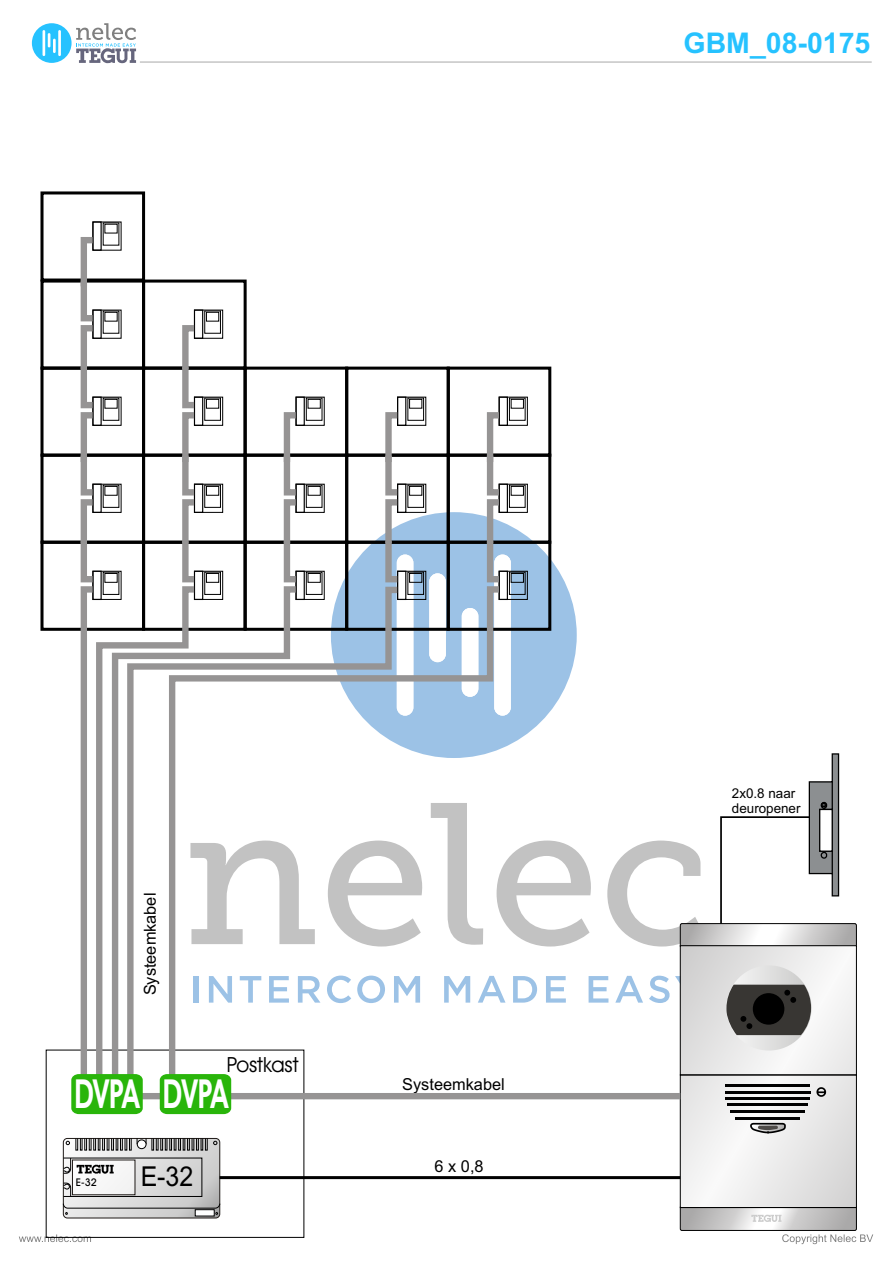
<style>
.page{position:relative;width:893px;height:1263px;background:#fff}
.page>*{position:absolute;margin:0;border:0;box-sizing:border-box;transform-origin:0 0}
.t1{font:700 40.2px "Avant Garde IT Cby BT";letter-spacing:-.02em;color:#fff;scale:.7 1}
.t2{font:700 28.5px "Arial";color:#26c2ff}
.t3{font:27.45px "Arial";color:#000;scale:.91 1}
.t4{font:21px "Avant Garde IT Cby BT";color:#000}
.t5{font:16.5px "Arial";color:#000}
.t6{font:13.5px/15.1px "Arial";color:#000}
.t7{font:500 10.65px "Avant Garde IT Cby BT";color:#000}
</style>
<div class="page">
<svg style="left:19px;top:1234px;width:72px;height:8px"></svg>
<hr style="left:140px;top:61px;width:732px;height:2px;background:#ccc">
<svg style="left:342px;top:512px;width:235px;height:235px;fill:#9cc2e6"></svg>
<svg style="left:397px;top:554px;width:16px;height:162px"></svg>
<div style="left:429px;top:573px;width:17px;height:89px;background:#fff;border-radius:8px"></div>
<div style="left:494px;top:554px;width:17px;height:162px;background:#fff;border-radius:8px"></div>
<div style="left:32px;top:23px;width:40px;height:40px;background:#26c2ff;border-radius:50%"></div>
<hr style="left:43px;top:30px;width:2px;height:26px;background:#fff">
<svg style="left:48px;top:33px;width:2px;height:14px"></svg>
<hr style="left:58px;top:30px;width:3px;height:26px;background:#fff">
<hr style="left:53px;top:39px;width:3px;height:14px;background:#fff">
<svg style="left:76px;top:23px;width:60px;height:40px"></svg>
<div style="left:46px;top:1050px;width:258px;height:188px;border:1px solid #000"></div>
<div style="left:40px;top:541px;width:105px;height:90px;border:3px solid #000"></div>
<div style="left:142px;top:541px;width:105px;height:90px;border:3px solid #000"></div>
<div style="left:244px;top:541px;width:104px;height:90px;border:3px solid #000"></div>
<div style="left:345px;top:541px;width:105px;height:90px;border:3px solid #000"></div>
<div style="left:447px;top:541px;width:104px;height:90px;border:3px solid #000"></div>
<div style="left:40px;top:367px;width:105px;height:90px;border:3px solid #000"></div>
<div style="left:142px;top:367px;width:105px;height:90px;border:3px solid #000"></div>
<div style="left:244px;top:367px;width:104px;height:90px;border:3px solid #000"></div>
<div style="left:345px;top:367px;width:105px;height:90px;border:3px solid #000"></div>
<div style="left:447px;top:367px;width:104px;height:90px;border:3px solid #000"></div>
<div style="left:40px;top:454px;width:105px;height:90px;border:3px solid #000"></div>
<div style="left:142px;top:454px;width:105px;height:90px;border:3px solid #000"></div>
<div style="left:244px;top:454px;width:104px;height:90px;border:3px solid #000"></div>
<div style="left:345px;top:454px;width:105px;height:90px;border:3px solid #000"></div>
<div style="left:447px;top:454px;width:104px;height:90px;border:3px solid #000"></div>
<div style="left:40px;top:280px;width:105px;height:90px;border:3px solid #000"></div>
<div style="left:142px;top:280px;width:105px;height:90px;border:3px solid #000"></div>
<div style="left:40px;top:191px;width:105px;height:91px;border:3px solid #000"></div>
<div style="left:194px;top:571px;width:29px;height:29px;border:1px solid #000"></div>
<div style="left:194px;top:571px;width:9px;height:29px;border:1px solid #000"></div>
<div style="left:205px;top:572px;width:16px;height:23px;border:1px solid #000"></div>
<div style="left:296px;top:571px;width:29px;height:29px;border:1px solid #000"></div>
<div style="left:295px;top:571px;width:10px;height:29px;border:1px solid #000"></div>
<div style="left:306px;top:572px;width:16px;height:23px;border:1px solid #000"></div>
<div style="left:397px;top:571px;width:29px;height:29px;border:1px solid #000"></div>
<div style="left:397px;top:571px;width:9px;height:29px;border:1px solid #000"></div>
<div style="left:408px;top:572px;width:16px;height:23px;border:1px solid #000"></div>
<div style="left:499px;top:571px;width:29px;height:29px;border:1px solid #000"></div>
<div style="left:499px;top:571px;width:9px;height:29px;border:1px solid #000"></div>
<div style="left:509px;top:572px;width:16px;height:23px;border:1px solid #000"></div>
<div style="left:194px;top:397px;width:29px;height:29px;border:1px solid #000"></div>
<div style="left:194px;top:396px;width:9px;height:30px;border:1px solid #000"></div>
<div style="left:205px;top:398px;width:16px;height:22px;border:1px solid #000"></div>
<div style="left:296px;top:397px;width:29px;height:29px;border:1px solid #000"></div>
<div style="left:295px;top:396px;width:10px;height:30px;border:1px solid #000"></div>
<div style="left:306px;top:398px;width:16px;height:22px;border:1px solid #000"></div>
<div style="left:397px;top:397px;width:29px;height:29px;border:1px solid #000"></div>
<div style="left:397px;top:396px;width:9px;height:30px;border:1px solid #000"></div>
<div style="left:408px;top:398px;width:16px;height:22px;border:1px solid #000"></div>
<div style="left:499px;top:397px;width:29px;height:29px;border:1px solid #000"></div>
<div style="left:499px;top:396px;width:9px;height:30px;border:1px solid #000"></div>
<div style="left:509px;top:398px;width:16px;height:22px;border:1px solid #000"></div>
<div style="left:194px;top:484px;width:29px;height:29px;border:1px solid #000"></div>
<div style="left:194px;top:484px;width:9px;height:29px;border:1px solid #000"></div>
<div style="left:205px;top:485px;width:16px;height:22px;border:1px solid #000"></div>
<div style="left:296px;top:484px;width:29px;height:29px;border:1px solid #000"></div>
<div style="left:295px;top:484px;width:10px;height:29px;border:1px solid #000"></div>
<div style="left:306px;top:485px;width:16px;height:22px;border:1px solid #000"></div>
<div style="left:397px;top:484px;width:29px;height:29px;border:1px solid #000"></div>
<div style="left:397px;top:484px;width:9px;height:29px;border:1px solid #000"></div>
<div style="left:408px;top:485px;width:16px;height:22px;border:1px solid #000"></div>
<div style="left:499px;top:484px;width:29px;height:29px;border:1px solid #000"></div>
<div style="left:499px;top:484px;width:9px;height:29px;border:1px solid #000"></div>
<div style="left:509px;top:485px;width:16px;height:22px;border:1px solid #000"></div>
<div style="left:194px;top:310px;width:29px;height:29px;border:1px solid #000"></div>
<div style="left:194px;top:309px;width:9px;height:30px;border:1px solid #000"></div>
<div style="left:205px;top:311px;width:16px;height:22px;border:1px solid #000"></div>
<div style="left:92px;top:222px;width:30px;height:29px;border:1px solid #000"></div>
<div style="left:92px;top:221px;width:10px;height:30px;border:1px solid #000"></div>
<svg style="left:63px;top:1138px;width:157px;height:80px;background:#d3d3d3"></svg>
<div style="left:63px;top:1138px;width:157px;height:80px;border:1px solid #1f1a17;border-radius:4px"></div>
<svg style="left:76px;top:1138px;width:55px;height:12px"></svg>
<svg style="left:66px;top:1141px;width:4px;height:4px"></svg>
<div style="left:63px;top:1158px;width:139px;height:39px;border:1px solid #000"></div>
<svg style="left:63px;top:1157px;width:8px;height:17px"></svg>
<svg style="left:63px;top:1183px;width:8px;height:14px"></svg>
<div style="left:72px;top:1160px;width:63px;height:35px;background:#f7f7f7"></div>
<div style="left:72px;top:1160px;width:63px;height:35px;border:1px solid #1f1a17"></div>
<div style="left:137px;top:1140px;width:9px;height:9px;background:#fff;border:1px solid #000;border-radius:50%"></div>
<svg style="left:146px;top:1138px;width:61px;height:12px"></svg>
<svg style="left:213px;top:1141px;width:4px;height:4px"></svg>
<svg style="left:63px;top:1203px;width:157px;height:13px;background:#c0c0c0"></svg>
<svg style="left:77px;top:1164px;width:37px;height:10px"></svg>
<svg style="left:444px;top:753px;width:429px;height:491px"></svg>
<svg style="left:404px;top:583px;width:101px;height:500px"></svg>
<svg style="left:143px;top:583px;width:261px;height:522px"></svg>
<svg style="left:281px;top:409px;width:21px;height:177px"></svg>
<svg style="left:382px;top:409px;width:22px;height:177px"></svg>
<svg style="left:484px;top:409px;width:21px;height:177px"></svg>
<svg style="left:179px;top:322px;width:21px;height:264px"></svg>
<hr style="left:220px;top:1176px;width:460px;height:3px;background:#000">
<div style="left:135px;top:1093px;width:545px;height:6px;background:#969494"></div>
<svg style="left:71px;top:234px;width:72px;height:880px"></svg>
<div style="left:160px;top:1074px;width:71px;height:40px;background:#29b50a"></div>
<h2 class="t2" style="left:683px;top:33px;width:188px">GBM_08-0175</h2>
<p class="t5" style="left:144px;top:995px;width:104px;rotate:-90deg">Systeemkabel</p>
<p class="t4" style="left:227px;top:1056px;width:73px">Postkast</p>
<h1 class="t1" style="left:74px;top:1078px;width:221px">DVPA DVPA</h1>
<p class="t7" style="left:76px;top:1178px;width:22px">E-32</p>
<h3 class="t3" style="left:141px;top:1166px;width:59px">E-32</h3>
<p class="t5" style="left:402px;top:1078px;width:104px">Systeemkabel</p>
<p class="t5" style="left:435px;top:1160px;width:51px">6 x 0,8</p>
<p class="t6" style="left:732px;top:786px;width:70px">2x0.8 naar deuropener</p>
</div>
